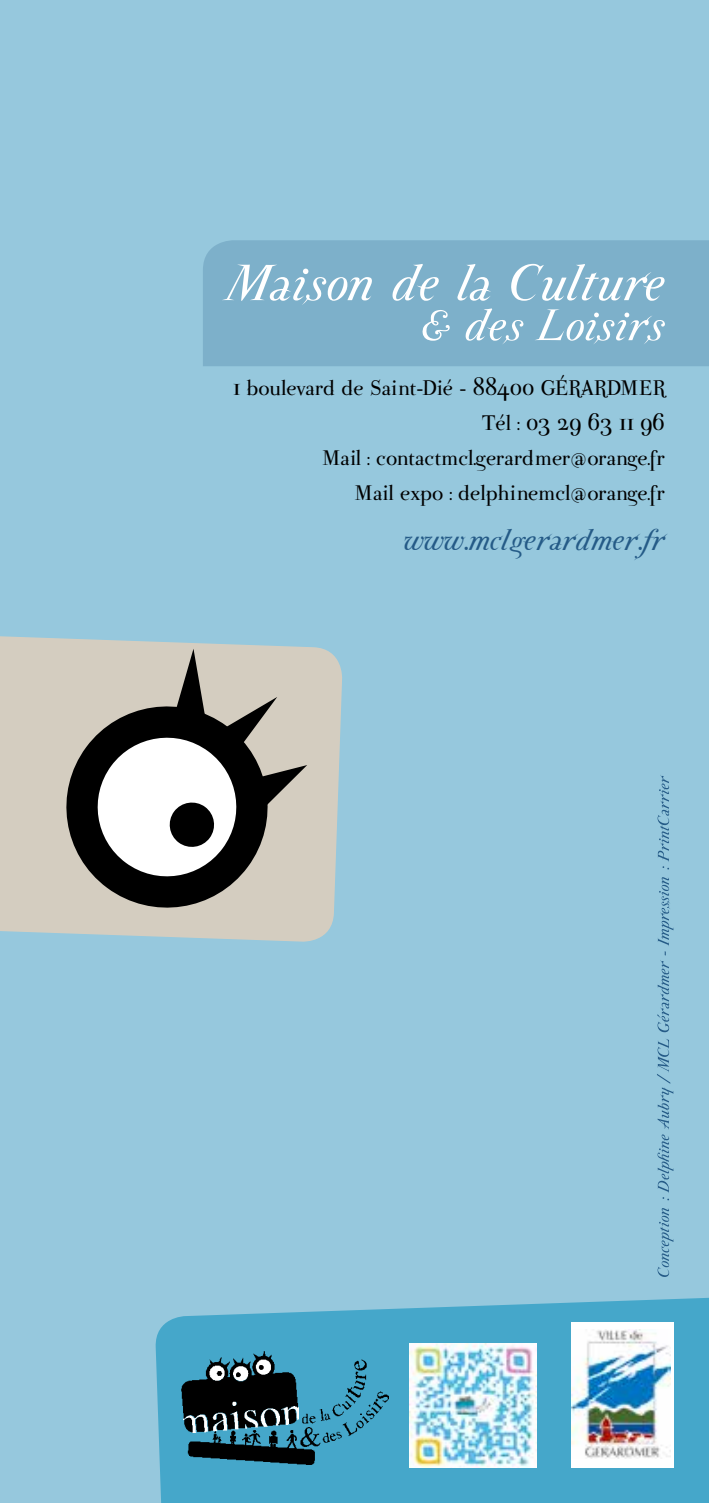
<style>
.page{position:relative;width:709px;height:1503px;background:#fff}
.page>*{position:absolute;margin:0;border:0;box-sizing:border-box;transform-origin:0 0}
.t1{font:italic 60px "Parma Petit";color:#fff}
.t2{font:italic 52.5px "Parma Petit";color:#fff}
.t3{font:italic 35px "Parma Petit";color:#255b87}
.t4{font:25px/35px "Parma Petit";color:#000;text-align:right}
</style>
<div class="page">
<div style="left:0;top:0;width:709px;height:1502px;background:#96c8dd"></div>
<div style="left:203px;top:240px;width:506px;height:126px;background:#7db0ca"></div>
<svg style="left:155px;top:1297px;width:554px;height:205px;fill:#45a7ca"></svg>
<div style="left:570px;top:1322px;width:103px;height:145px;background:#fff"></div>
<img style="left:571px;top:1329px;width:99px;height:129px">
<img style="left:410px;top:1343px;width:126px;height:124px">
<svg style="left:0;top:636px;width:342px;height:306px;fill:#d4cdc0"></svg>
<div style="left:27px;top:667px;width:280px;height:252px;background:#d4cdc0"></div>
<svg style="left:71px;top:648px;width:236px;height:255px"></svg>
<svg style="left:657px;top:775px;width:16px;height:501px"></svg>
<img style="left:177px;top:1350px;width:211px;height:117px">
<h1 class="t1" style="left:226px;top:250px;width:440px">Maison de la Culture</h1>
<h2 class="t2" style="left:418px;top:296px;width:248px">&amp; des Loisirs</h2>
<p class="t4" style="left:233px;top:371px;width:433px">1 boulevard de Saint-Dié - 88400 GÉRARDMER Tél : 03 29 63 11 96<br>Mail : contactmcl.gerardmer@orange.fr<br>Mail expo : delphinemcl@orange.fr</p>
<h3 class="t3" style="left:404px;top:521px;width:263px">www.mclgerardmer.fr</h3>
</div>
